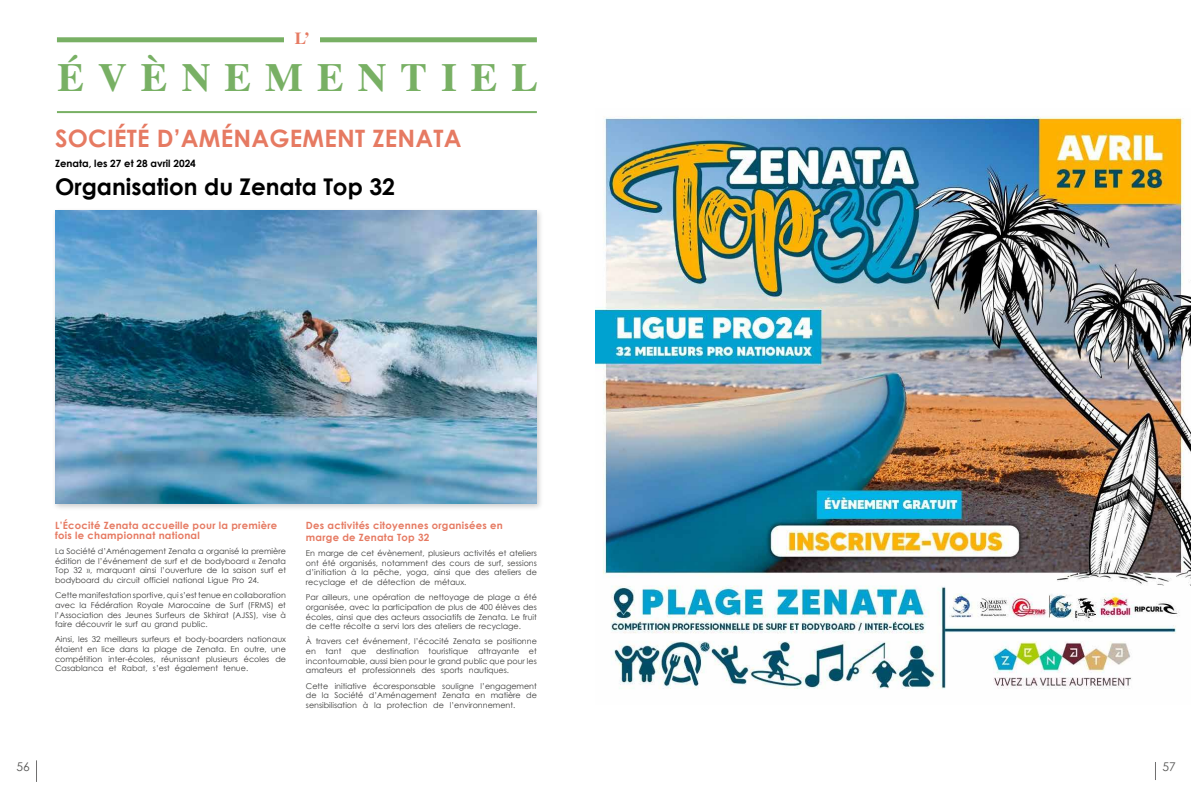
<style>
.page{position:relative;width:1191px;height:794px;background:#fff}
.page>*{position:absolute;margin:0;border:0;box-sizing:border-box;transform-origin:0 0}
.t1{font:700 40px "Times";letter-spacing:.35em;color:#78b064}
.t2{font:700 24px "Century Gothic";letter-spacing:.01em;color:#e67a62}
.t3{font:700 23px "Century Gothic";color:#000}
.t4{font:700 17px "Times";color:#e67a62}
.t5{font:12px "Century Gothic";color:#575756}
.t6{font:700 10px/10px "Century Gothic";letter-spacing:.025em;color:#e67a62}
.t7{font:700 10px "Century Gothic";color:#000}
.t8{font:8px/9.6px "Century Gothic";color:#3c3c3b;text-align:justify}
</style>
<div class="page">
<svg style="left:1155px;top:762px;width:1px;height:18px"></svg>
<svg style="left:36px;top:760px;width:1px;height:22px"></svg>
<div style="left:52px;top:207px;width:492px;height:304px;background:#000;opacity:.2"></div>
<img style="left:55px;top:210px;width:481px;height:294px">
<div style="left:57px;top:37px;width:480px;height:5px;background:#78b064"></div>
<div style="left:284px;top:31px;width:35px;height:18px;background:#fff"></div>
<hr style="left:57px;top:111px;width:480px;height:2px;background:#78b064">
<img style="left:595px;top:116px;width:596px;height:573px">
<h3 class="t4" style="left:295px;top:22px;width:17px">L’</h3>
<h1 class="t1" style="left:57px;top:39px;width:482px">ÉVÈNEMENTIEL</h1>
<h2 class="t2" style="left:55px;top:123px;width:408px">SOCIÉTÉ D’AMÉNAGEMENT ZENATA</h2>
<h3 class="t3" style="left:55px;top:172px;width:341px">Organisation du Zenata Top 32</h3>
<p class="t7" style="left:55px;top:157px;width:142px">Zenata, les 27 et 28 avril 2024</p>
<p class="t6" style="left:55px;top:520px;width:224px">L’Écocité Zenata accueille pour la première fois le championnat national</p>
<p class="t8" style="left:55px;top:546px;width:232px">La Société d’Aménagement Zenata a organisé la première édition de l’événement de surf et de bodyboard « Zenata Top 32 », marquant ainsi l’ouverture de la saison surf et bodyboard du circuit officiel national Ligue Pro 24.</p>
<p class="t8" style="left:55px;top:590px;width:232px">Cette manifestation sportive, qui s’est tenue en collaboration avec la Fédération Royale Marocaine de Surf (FRMS) et l’Association des Jeunes Surfeurs de Skhirat (AJSS), vise à faire découvrir le surf au grand public.</p>
<p class="t8" style="left:55px;top:634px;width:232px">Ainsi, les 32 meilleurs surfeurs et body-boarders nationaux étaient en lice dans la plage de Zenata. En outre, une compétition inter-écoles, réunissant plusieurs écoles de Casablanca et Rabat, s’est également tenue.</p>
<p class="t6" style="left:306px;top:519px;width:198px;line-height:12px">Des activités citoyennes organisées en marge de Zenata Top 32</p>
<p class="t8" style="left:306px;top:548px;width:232px">En marge de cet évènement, plusieurs activités et ateliers ont été organisés, notamment des cours de surf, sessions d’initiation à la pêche, yoga, ainsi que des ateliers de recyclage et de détection de métaux.</p>
<p class="t8" style="left:306px;top:592px;width:232px">Par ailleurs, une opération de nettoyage de plage a été organisée, avec la participation de plus de 400 élèves des écoles, ainsi que des acteurs associatifs de Zenata. Le fruit de cette récolte a servi lors des ateliers de recyclage.</p>
<p class="t8" style="left:306px;top:636px;width:232px">À travers cet événement, l’écocité Zenata se positionne en tant que destination touristique attrayante et incontournable, aussi bien pour le grand public que pour les amateurs et professionnels des sports nautiques.</p>
<p class="t8" style="left:306px;top:680px;width:232px">Cette initiative écoresponsable souligne l’engagement de la Société d’Aménagement Zenata en matière de sensibilisation à la protection de l’environnement.</p>
<h3 class="t5" style="left:16px;top:758px;width:15px">56</h3>
<h3 class="t5" style="left:1162px;top:758px;width:15px">57</h3>
</div>
